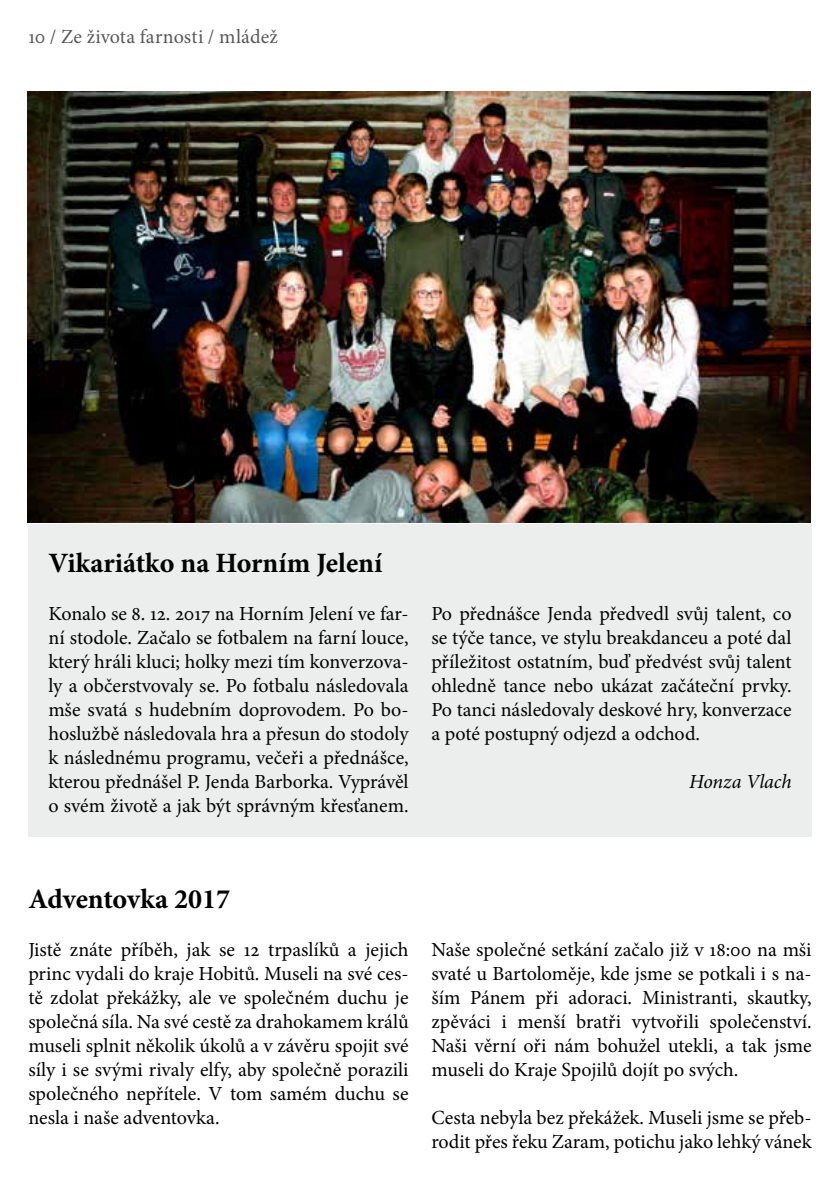
<style>
.page{position:relative;width:840px;height:1191px;background:#fff}
.page>*{position:absolute;margin:0;border:0;box-sizing:border-box;transform-origin:0 0}
.t1{font:700 28px "Minion Pro";color:#000}
.t2{font:20px/24px "Minion Pro";letter-spacing:-.005em;color:#000;text-align:justify}
.t3{font:20px "Minion Pro";letter-spacing:.005em;color:#58585a}
.t4{font:italic 20px "Minion Pro";letter-spacing:-.01em;color:#000}
</style>
<div class="page">
<div style="left:28px;top:524px;width:783px;height:312px;background:#eceded"></div>
<img style="left:27px;top:91px;width:783px;height:432px">
<p class="t3" style="left:28px;top:23px;width:251px">10 / Ze života farnosti / mládež</p>
<h1 class="t1" style="left:48px;top:543px;width:335px">Vikariátko na Horním Jelení</h1>
<p class="t2" style="left:48px;top:602px;width:361px">Konalo se 8. 12. 2017 na Horním Jelení ve far&shy;ní stodole. Začalo se fotbalem na farní louce, který hráli kluci; holky mezi tím konverzova&shy;ly a občerstvovaly se. Po fotbalu následovala mše svatá s hudebním doprovodem. Po bo&shy;hoslužbě následovala hra a přesun do stodoly k následnému programu, večeři a přednášce, kterou přednášel P. Jenda Barborka. Vyprávěl o svém životě a jak být správným křesťanem.</p>
<p class="t2" style="left:431px;top:602px;width:361px">Po přednášce Jenda předvedl svůj talent, co se týče tance, ve stylu breakdanceu a poté dal příležitost ostatním, buď předvést svůj talent ohledně tance nebo ukázat začáteční prvky.<br>Po tanci následovaly deskové hry, konverzace a poté postupný odjezd a odchod.</p>
<p class="t4" style="left:688px;top:768px;width:104px">Honza Vlach</p>
<h1 class="t1" style="left:28px;top:879px;width:203px">Adventovka 2017</h1>
<p class="t2" style="left:28px;top:938px;width:381px">Jistě znáte příběh, jak se 12 trpaslíků a jejich princ vydali do kraje Hobitů. Museli na své ces&shy;tě zdolat překážky, ale ve společném duchu je společná síla. Na své cestě za drahokamem králů museli splnit několik úkolů a v závěru spojit své síly i se svými rivaly elfy, aby společně porazili společného nepřítele. V tom samém duchu se nesla i naše adventovka.</p>
<p class="t2" style="left:431px;top:938px;width:381px">Naše společné setkání začalo již v 18:00 na mši svaté u Bartoloměje, kde jsme se potkali i s na&shy;ším Pánem při adoraci. Ministranti, skautky, zpěváci i menší bratři vytvořili společenství.<br>Naši věrní oři nám bohužel utekli, a tak jsme museli do Kraje Spojilů dojít po svých.</p>
<p class="t2" style="left:431px;top:1106px;width:381px">Cesta nebyla bez překážek. Museli jsme se přeb&shy;rodit přes řeku Zaram, potichu jako lehký vánek</p>
</div>
